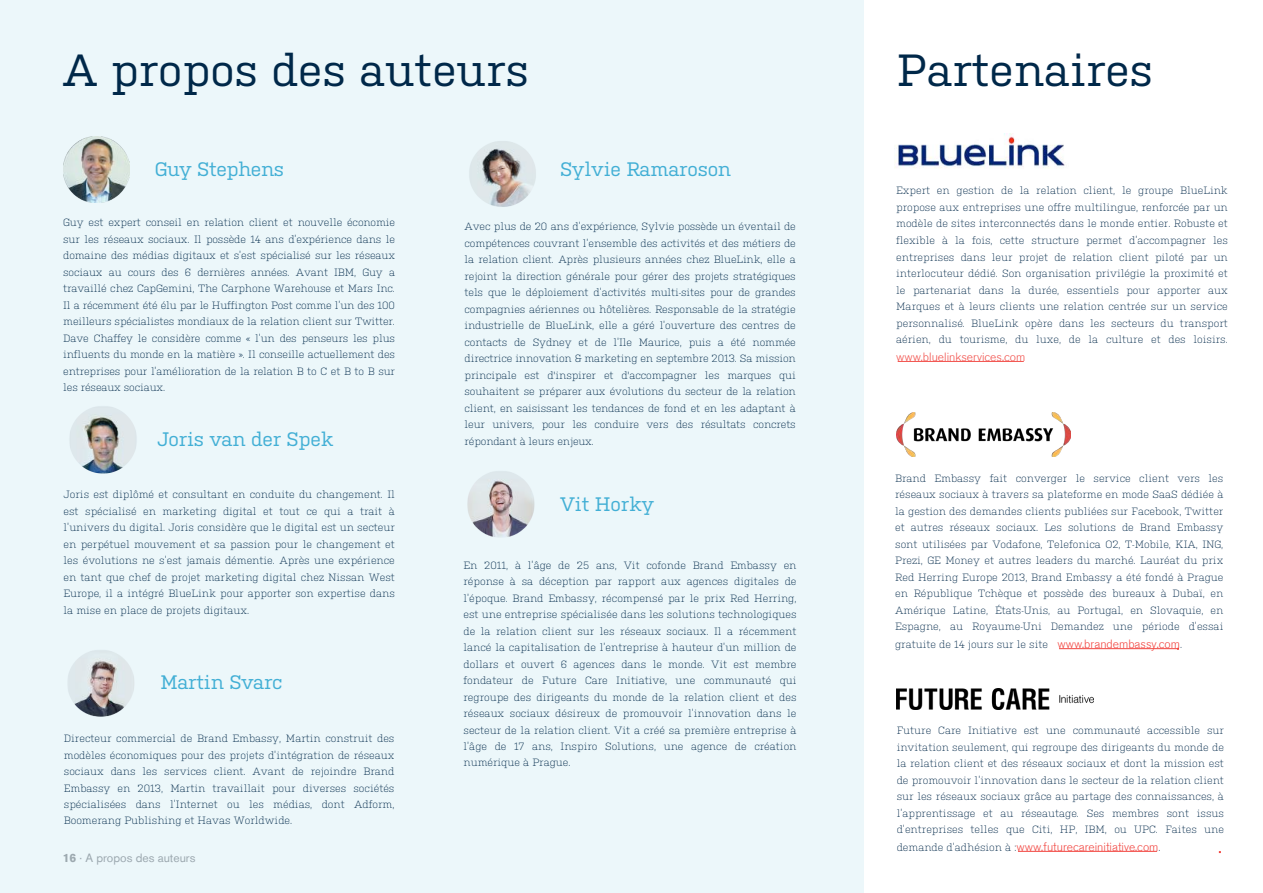
<style>
.page{position:relative;width:1263px;height:893px;background:#fff}
.page>*{position:absolute;margin:0;border:0;box-sizing:border-box;transform-origin:0 0}
.t1{font:45px "Kulturista";color:#002849}
.t2{font:19.5px "Kulturista";letter-spacing:-.01em;color:#42afd5}
.t3{font:19.5px "Kulturista";letter-spacing:-.03em;color:#42afd5}
.t4{font:300 12px "Akzidenz Grotesk BE";color:#f24641}
.t5{font:300 12px "Akzidenz Grotesk BE";color:#f2534e}
.t6{font:12px "Akzidenz Grotesk BE";color:#a7a9ac}
.t7{font:300 10.5px/16.5px "Kulturista";color:#002849;text-align:justify}
.s1{font-weight:700}
.s2{font-family:"Akzidenz Grotesk BE";font-size:12px;color:#f24641}
.s3{font-family:"Kulturista";font-size:10.5px;color:#002849}
</style>
<div class="page">
<div style="left:0;top:0;width:864px;height:893px;background:#ecf7fa"></div>
<hr style="left:1059px;top:648px;width:119px;height:1px;background:#f24641">
<hr style="left:1018px;top:851px;width:139px;height:1px;background:#f24641">
<hr style="left:898px;top:361px;width:126px;height:1px;background:#f2534e">
<img style="left:894px;top:133px;width:171px;height:35px">
<img style="left:897px;top:412px;width:173px;height:44px">
<img style="left:897px;top:689px;width:197px;height:21px">
<h1 class="t1" style="left:63px;top:38px;width:468px">A propos des auteurs</h1>
<h1 class="t1" style="left:897px;top:38px;width:258px">Partenaires</h1>
<h2 class="t3" style="left:155px;top:155px;width:131px">Guy Stephens</h2>
<h2 class="t2" style="left:560px;top:155px;width:172px">Sylvie Ramaroson</h2>
<p class="t7" style="left:63px;top:213px;width:333px">Guy est expert conseil en relation client et nouvelle économie sur les réseaux sociaux. Il possède 14 ans d’expérience dans le domaine des médias digitaux et s’est spécialisé sur les réseaux sociaux au cours des 6 dernières années. Avant IBM, Guy a travaillé chez CapGemini, The Carphone Warehouse et Mars Inc.<br>Il a récemment été élu par le Huffington Post comme l’un des 100 meilleurs spécialistes mondiaux de la relation client sur Twitter.<br>Dave Chaffey le considère comme « l’un des penseurs les plus influents du monde en la matière ». Il conseille actuellement des entreprises pour l’amélioration de la relation B to C et B to B sur les réseaux sociaux.</p>
<p class="t7" style="left:465px;top:217px;width:333px">Avec plus de 20 ans d’expérience, Sylvie possède un éventail de compétences couvrant l’ensemble des activités et des métiers de la relation client. Après plusieurs années chez BlueLink, elle a rejoint la direction générale pour gérer des projets stratégiques tels que le déploiement d’activités multi-sites pour de grandes compagnies aériennes ou hôtelières. Responsable de la stratégie industrielle de BlueLink, elle a géré l’ouverture des centres de contacts de Sydney et de l’Ile Maurice, puis a été nommée directrice innovation &amp; marketing en septembre 2013. Sa mission principale est d'inspirer et d'accompagner les marques qui souhaitent se préparer aux évolutions du secteur de la relation client, en saisissant les tendances de fond et en les adaptant à leur univers, pour les conduire vers des résultats concrets répondant à leurs enjeux.</p>
<h2 class="t2" style="left:157px;top:425px;width:178px">Joris van der Spek</h2>
<p class="t7" style="left:64px;top:486px;width:333px">Joris est diplômé et consultant en conduite du changement. Il est spécialisé en marketing digital et tout ce qui a trait à l’univers du digital. Joris considère que le digital est un secteur en perpétuel mouvement et sa passion pour le changement et les évolutions ne s’est jamais démentie. Après une expérience en tant que chef de projet marketing digital chez Nissan West Europe, il a intégré BlueLink pour apporter son expertise dans la mise en place de projets digitaux.</p>
<h2 class="t2" style="left:161px;top:668px;width:123px">Martin Svarc</h2>
<p class="t7" style="left:64px;top:729px;width:332px">Directeur commercial de Brand Embassy, Martin construit des modèles économiques pour des projets d’intégration de réseaux sociaux dans les services client. Avant de rejoindre Brand Embassy en 2013, Martin travaillait pour diverses sociétés spécialisées dans l’Internet ou les médias, dont Adform, Boomerang Publishing et Havas Worldwide.</p>
<p class="t6" style="left:63px;top:851px;width:134px"><span class="s1">16</span> · A propos des auteurs</p>
<h2 class="t2" style="left:560px;top:490px;width:96px">Vit Horky</h2>
<p class="t7" style="left:463px;top:556px;width:334px">En 2011, à l’âge de 25 ans, Vit cofonde Brand Embassy en réponse à sa déception par rapport aux agences digitales de l’époque. Brand Embassy, récompensé par le prix Red Herring, est une entreprise spécialisée dans les solutions technologiques de la relation client sur les réseaux sociaux. Il a récemment lancé la capitalisation de l’entreprise à hauteur d’un million de dollars et ouvert 6 agences dans le monde. Vit est membre fondateur de Future Care Initiative, une communauté qui regroupe des dirigeants du monde de la relation client et des réseaux sociaux désireux de promouvoir l’innovation dans le secteur de la relation client. Vit a créé sa première entreprise à l’âge de 17 ans, Inspiro Solutions, une agence de création numérique à Prague.</p>
<p class="t7" style="left:896px;top:182px;width:333px">Expert en gestion de la relation client, le groupe BlueLink propose aux entreprises une offre multilingue, renforcée par un modèle de sites interconnectés dans le monde entier. Robuste et flexible à la fois, cette structure permet d’accompagner les entreprises dans leur projet de relation client piloté par un interlocuteur dédié. Son organisation privilégie la proximité et le partenariat dans la durée, essentiels pour apporter aux Marques et à leurs clients une relation centrée sur un service personnalisé. BlueLink opère dans les secteurs du transport aérien, du tourisme, du luxe, de la culture et des loisirs.</p>
<p class="t5" style="left:896px;top:350px;width:131px">www.bluelinkservices.com</p>
<p class="t7" style="left:895px;top:469px;width:330px">Brand Embassy fait converger le service client vers les réseaux sociaux à travers sa plateforme en mode SaaS dédiée à la gestion des demandes clients publiées sur Facebook, Twitter et autres réseaux sociaux. Les solutions de Brand Embassy sont utilisées par Vodafone, Telefonica O2, T-Mobile, KIA, ING, Prezi, GE Money et autres leaders du marché. Lauréat du prix Red Herring Europe 2013, Brand Embassy a été fondé à Prague en République Tchèque et possède des bureaux à Dubaï, en Amérique Latine, États-Unis, au Portugal, en Slovaquie, en Espagne, au Royaume-Uni Demandez une période d’essai</p>
<p class="t7" style="left:895px;top:635px;width:288px">gratuite de 14 jours sur le site <span class="s2">www.brandembassy.com</span>.</p>
<p class="t7" style="left:897px;top:721px;width:329px">Future Care Initiative est une communauté accessible sur invitation seulement, qui regroupe des dirigeants du monde de la relation client et des réseaux sociaux et dont la mission est de promouvoir l’innovation dans le secteur de la relation client sur les réseaux sociaux grâce au partage des connaissances, à l’apprentissage et au réseautage. Ses membres sont issus d’entreprises telles que Citi, HP, IBM, ou UPC. Faites une</p>
<p class="t4" style="left:897px;top:840px;width:265px"><span class="s3">demande d’adhésion à :</span>www.futurecareinitiative.com<span class="s3">.</span></p>
</div>
